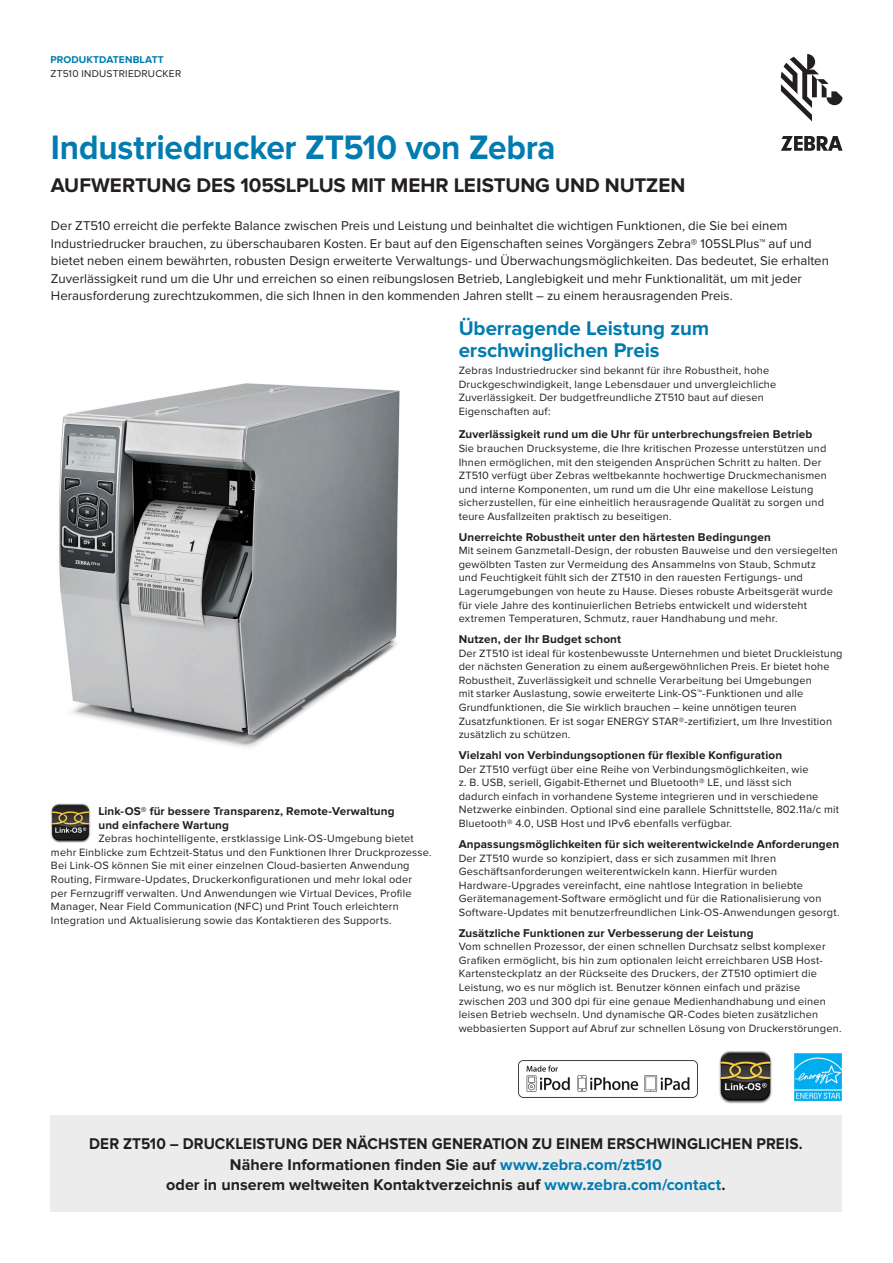
<style>
.page{position:relative;width:893px;height:1263px;background:#fff}
.page>*{position:absolute;margin:0;border:0;box-sizing:border-box;transform-origin:0 0}
.Cover_Headline{font:700 35.1px "Proxima Nova";letter-spacing:-.005em;color:#007cb1;scale:.95 1}
.Cover_Subhead{font:700 20.55px "Proxima Nova";letter-spacing:-.005em;color:#231f20}
.Body_before_bullet{font:700 20.55px/21.9px "Proxima Nova";letter-spacing:-.005em;color:#007cb1}
.CTA-Call_To_Action{font:700 16.05px "Proxima Nova";color:#231f20}
.CTA-Call_To_Action-2{font:700 16.05px "Proxima Nova";color:#231f20;scale:.95 1}
.Intro_Body{font:13.2px/17.5px "Proxima Nova";color:#231f20}
.Body_Subhead_Black{font:700 11.7px "Proxima Nova";letter-spacing:.01em;color:#231f20}
.Body{font:10.95px/13.5px "Proxima Nova";letter-spacing:.02em;color:#231f20}
.Body_Subhead_Black-2{font:10.95px/13.5px "Proxima Nova";letter-spacing:.02em;color:#231f20}
.t1{font:10.2px "Proxima Nova";letter-spacing:.025em;color:#231f20}
.t2{font:700 10.2px "Proxima Nova";letter-spacing:.01em;color:#007cb1}
.s1{color:#007cb1}
</style>
<div class="page">
<img style="left:51px;top:803px;width:40px;height:39px">
<img style="left:794px;top:1053px;width:48px;height:48px">
<img style="left:719px;top:1051px;width:53px;height:53px">
<img style="left:519px;top:1060px;width:178px;height:37px">
<img style="left:59px;top:383px;width:341px;height:364px">
<div style="left:50px;top:1115px;width:791px;height:97px;background:#edeced"></div>
<svg style="left:781px;top:54px;width:61px;height:67px"></svg>
<svg style="left:781px;top:136px;width:61px;height:15px"></svg>
<p class="t2" style="left:50px;top:54px;width:115px">PRODUKTDATENBLATT</p>
<p class="t1" style="left:50px;top:68px;width:132px">ZT510 INDUSTRIEDRUCKER</p>
<p class="Cover_Headline" style="left:51px;top:127px;width:533px">Industriedrucker ZT510 von Zebra</p>
<p class="Cover_Subhead" style="left:51px;top:173px;width:636px">AUFWERTUNG DES 105SLPLUS MIT MEHR LEISTUNG UND NUTZEN</p>
<p class="Intro_Body" style="left:51px;top:217px;width:779px">Der ZT510 erreicht die perfekte Balance zwischen Preis und Leistung und beinhaltet die wichtigen Funktionen, die Sie bei einem Industriedrucker brauchen, zu überschaubaren Kosten. Er baut auf den Eigenschaften seines Vorgängers Zebra® 105SLPlus™ auf und bietet neben einem bewährten, robusten Design erweiterte Verwaltungs- und Überwachungsmöglichkeiten. Das bedeutet, Sie erhalten Zuverlässigkeit rund um die Uhr und erreichen so einen reibungslosen Betrieb, Langlebigkeit und mehr Funktionalität, um mit jeder Herausforderung zurechtzukommen, die sich Ihnen in den kommenden Jahren stellt – zu einem herausragenden Preis.</p>
<p class="Body_Subhead_Black" style="left:98px;top:804px;width:298px">Link-OS® für bessere Transparenz, Remote-Verwaltung</p>
<p class="Body_Subhead_Black" style="left:98px;top:818px;width:132px">und einfachere Wartung</p>
<p class="Body_Subhead_Black-2" style="left:51px;top:832px;width:382px;text-indent:47px">Zebras hochintelligente, erstklassige Link-OS-Umgebung bietet mehr Einblicke zum Echtzeit-Status und den Funktionen Ihrer Druckprozesse.<br>Bei Link-OS können Sie mit einer einzelnen Cloud-basierten Anwendung Routing, Firmware-Updates, Druckerkonfigurationen und mehr lokal oder<br>per Fernzugriff verwalten. Und Anwendungen wie Virtual Devices, Profile Manager, Near Field Communication (NFC) und Print Touch erleichtern Integration und Aktualisierung sowie das Kontaktieren des Supports.</p>
<p class="Body_before_bullet" style="left:459px;top:317px;width:252px">Überragende Leistung zum erschwinglichen Preis</p>
<p class="Body" style="left:459px;top:364px;width:319px">Zebras Industriedrucker sind bekannt für ihre Robustheit, hohe Druckgeschwindigkeit, lange Lebensdauer und unvergleichliche Zuverlässigkeit. Der budgetfreundliche ZT510 baut auf diesen Eigenschaften auf:</p>
<p class="Body_Subhead_Black" style="left:459px;top:428px;width:355px">Zuverlässigkeit rund um die Uhr für unterbrechungsfreien Betrieb</p>
<p class="Body" style="left:459px;top:442px;width:370px">Sie brauchen Drucksysteme, die Ihre kritischen Prozesse unterstützen und Ihnen ermöglichen, mit den steigenden Ansprüchen Schritt zu halten. Der ZT510 verfügt über Zebras weltbekannte hochwertige Druckmechanismen und interne Komponenten, um rund um die Uhr eine makellose Leistung sicherzustellen, für eine einheitlich herausragende Qualität zu sorgen und teure Ausfallzeiten praktisch zu beseitigen.</p>
<p class="Body_Subhead_Black" style="left:459px;top:530px;width:314px">Unerreichte Robustheit unter den härtesten Bedingungen</p>
<p class="Body" style="left:459px;top:544px;width:381px">Mit seinem Ganzmetall-Design, der robusten Bauweise und den versiegelten gewölbten Tasten zur Vermeidung des Ansammelns von Staub, Schmutz<br>und Feuchtigkeit fühlt sich der ZT510 in den rauesten Fertigungs- und Lagerumgebungen von heute zu Hause. Dieses robuste Arbeitsgerät wurde für viele Jahre des kontinuierlichen Betriebs entwickelt und widersteht extremen Temperaturen, Schmutz, rauer Handhabung und mehr.</p>
<p class="Body_Subhead_Black" style="left:459px;top:632px;width:164px">Nutzen, der Ihr Budget schont</p>
<p class="Body" style="left:459px;top:646px;width:385px">Der ZT510 ist ideal für kostenbewusste Unternehmen und bietet Druckleistung der nächsten Generation zu einem außergewöhnlichen Preis. Er bietet hohe Robustheit, Zuverlässigkeit und schnelle Verarbeitung bei Umgebungen<br>mit starker Auslastung, sowie erweiterte Link-OS™-Funktionen und alle Grundfunktionen, die Sie wirklich brauchen – keine unnötigen teuren Zusatzfunktionen. Er ist sogar ENERGY STAR®-zertifiziert, um Ihre Investition zusätzlich zu schützen.</p>
<p class="Body_Subhead_Black" style="left:459px;top:748px;width:325px">Vielzahl von Verbindungsoptionen für flexible Konfiguration</p>
<p class="Body" style="left:459px;top:762px;width:382px">Der ZT510 verfügt über eine Reihe von Verbindungsmöglichkeiten, wie<br>z. B. USB, seriell, Gigabit-Ethernet und Bluetooth® LE, und lässt sich<br>dadurch einfach in vorhandene Systeme integrieren und in verschiedene Netzwerke einbinden. Optional sind eine parallele Schnittstelle, 802.11a/c mit Bluetooth® 4.0, USB Host und IPv6 ebenfalls verfügbar.</p>
<p class="Body_Subhead_Black" style="left:459px;top:837px;width:382px">Anpassungsmöglichkeiten für sich weiterentwickelnde Anforderungen</p>
<p class="Body" style="left:459px;top:851px;width:382px">Der ZT510 wurde so konzipiert, dass er sich zusammen mit Ihren Geschäftsanforderungen weiterentwickeln kann. Hierfür wurden Hardware-Upgrades vereinfacht, eine nahtlose Integration in beliebte Gerätemanagement-Software ermöglicht und für die Rationalisierung von Software-Updates mit benutzerfreundlichen Link-OS-Anwendungen gesorgt.</p>
<p class="Body_Subhead_Black" style="left:459px;top:926px;width:296px">Zusätzliche Funktionen zur Verbesserung der Leistung</p>
<p class="Body" style="left:459px;top:940px;width:384px">Vom schnellen Prozessor, der einen schnellen Durchsatz selbst komplexer Grafiken ermöglicht, bis hin zum optionalen leicht erreichbaren USB Host-Kartensteckplatz an der Rückseite des Druckers, der ZT510 optimiert die Leistung, wo es nur möglich ist. Benutzer können einfach und präzise zwischen 203 und 300 dpi für eine genaue Medienhandhabung und einen leisen Betrieb wechseln. Und dynamische QR-Codes bieten zusätzlichen webbasierten Support auf Abruf zur schnellen Lösung von Druckerstörungen.</p>
<p class="CTA-Call_To_Action-2" style="left:89px;top:1134px;width:752px">DER ZT510 – DRUCKLEISTUNG DER NÄCHSTEN GENERATION ZU EINEM ERSCHWINGLICHEN PREIS.</p>
<p class="CTA-Call_To_Action" style="left:230px;top:1155px;width:434px">Nähere Informationen finden Sie auf <span class="s1">www.zebra.com/zt510</span></p>
<p class="CTA-Call_To_Action" style="left:166px;top:1175px;width:561px">oder in unserem weltweiten Kontaktverzeichnis auf <span class="s1">www.zebra.com/contact</span>.</p>
</div>
